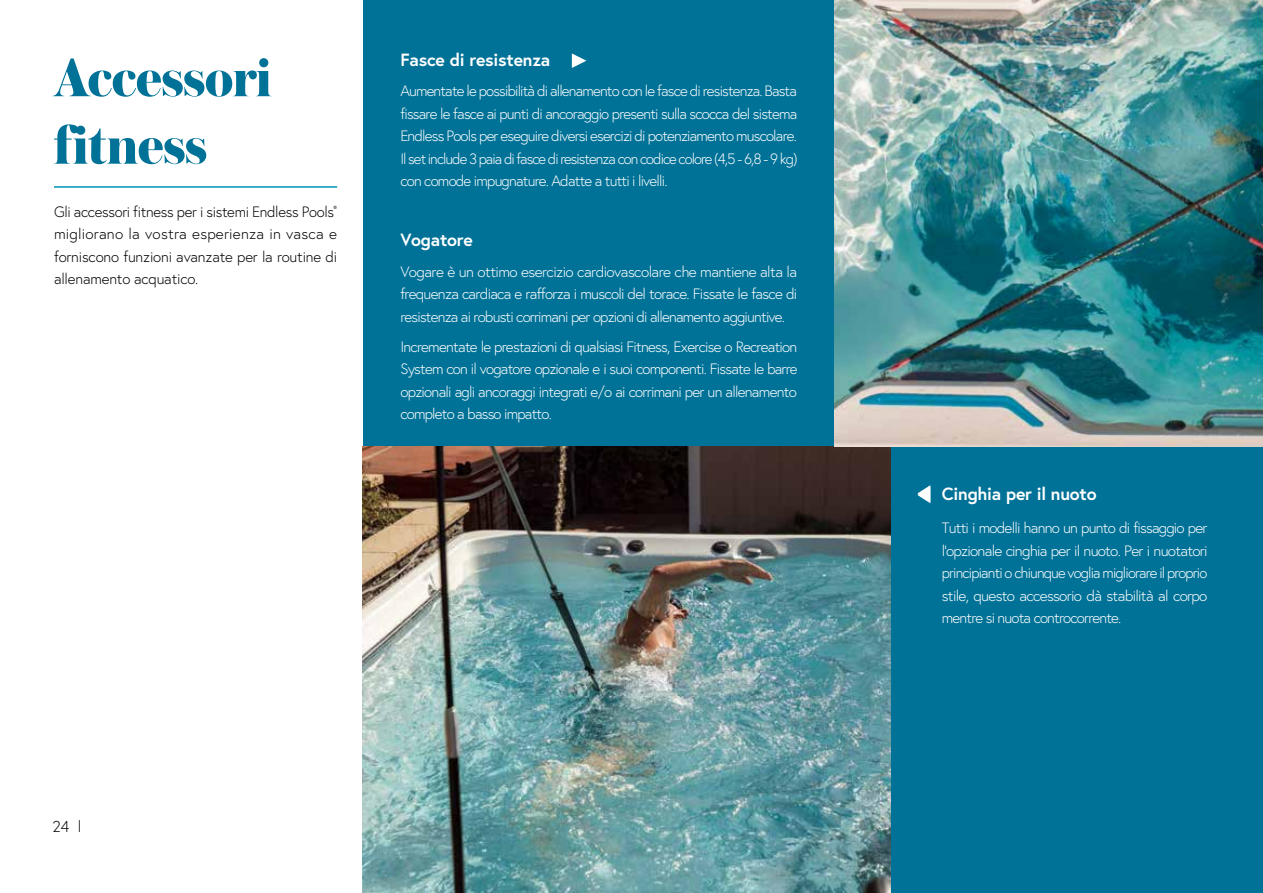
<style>
.page{position:relative;width:1263px;height:893px;background:#fff}
.page>*{position:absolute;margin:0;border:0;box-sizing:border-box;transform-origin:0 0}
.t1{font:800 57px/67.5px "Austin";letter-spacing:-.01em;color:#007297}
.t2{font:700 17.7px "Europa";letter-spacing:-.01em;color:#fff}
.t3{font:300 15.75px "Europa";color:#000}
.t4{font:300 15px/22.5px "Europa";letter-spacing:-.055em;color:#fff;text-align:justify}
.t5{font:300 15px/22.5px "Europa";letter-spacing:-.01em;color:#000;text-align:justify}
</style>
<div class="page">
<div style="left:891px;top:446px;width:372px;height:447px;background:#007297"></div>
<div style="left:363px;top:0;width:494px;height:446px;background:#007297"></div>
<img style="left:363px;top:446px;width:528px;height:447px">
<img style="left:835px;top:0;width:428px;height:446px">
<svg style="left:572px;top:53px;width:14px;height:15px"></svg>
<svg style="left:917px;top:485px;width:13px;height:18px"></svg>
<hr style="left:54px;top:186px;width:283px;height:2px;background:#0091b3">
<h1 class="t1" style="left:54px;top:42px;width:220px">Accessori fitness</h1>
<p class="t5" style="left:54px;top:201px;width:285px">Gli accessori fitness per i sistemi Endless Pools<sup>® </sup>migliorano la vostra esperienza in vasca e forniscono funzioni avanzate per la routine di allenamento acquatico.</p>
<p class="t2" style="left:400px;top:49px;width:151px">Fasce di resistenza</p>
<p class="t4" style="left:400px;top:80px;width:399px">Aumentate le possibilità di allenamento con le fasce di resistenza. Basta fissare le fasce ai punti di ancoraggio presenti sulla scocca del sistema Endless Pools per eseguire diversi esercizi di potenziamento muscolare.<br>Il set include 3 paia di fasce di resistenza con codice colore (4,5 - 6,8 - 9 kg) con comode impugnature. Adatte a tutti i livelli.</p>
<p class="t2" style="left:400px;top:229px;width:74px">Vogatore</p>
<p class="t4" style="left:400px;top:260px;width:398px">Vogare è un ottimo esercizio cardiovascolare che mantiene alta la frequenza cardiaca e rafforza i muscoli del torace. Fissate le fasce di resistenza ai robusti corrimani per opzioni di allenamento aggiuntive.</p>
<p class="t4" style="left:400px;top:335px;width:399px">Incrementate le prestazioni di qualsiasi Fitness, Exercise o Recreation System con il vogatore opzionale e i suoi componenti. Fissate le barre opzionali agli ancoraggi integrati e/o ai corrimani per un allenamento completo a basso impatto.</p>
<p class="t3" style="left:52px;top:817px;width:31px">24 l</p>
<p class="t2" style="left:942px;top:483px;width:156px">Cinghia per il nuoto</p>
<p class="t4" style="left:942px;top:517px;width:267px">Tutti i modelli hanno un punto di fissaggio per l’opzionale cinghia per il nuoto. Per i nuotatori principianti o chiunque voglia migliorare il proprio stile, questo accessorio dà stabilità al corpo mentre si nuota controcorrente.</p>
</div>
